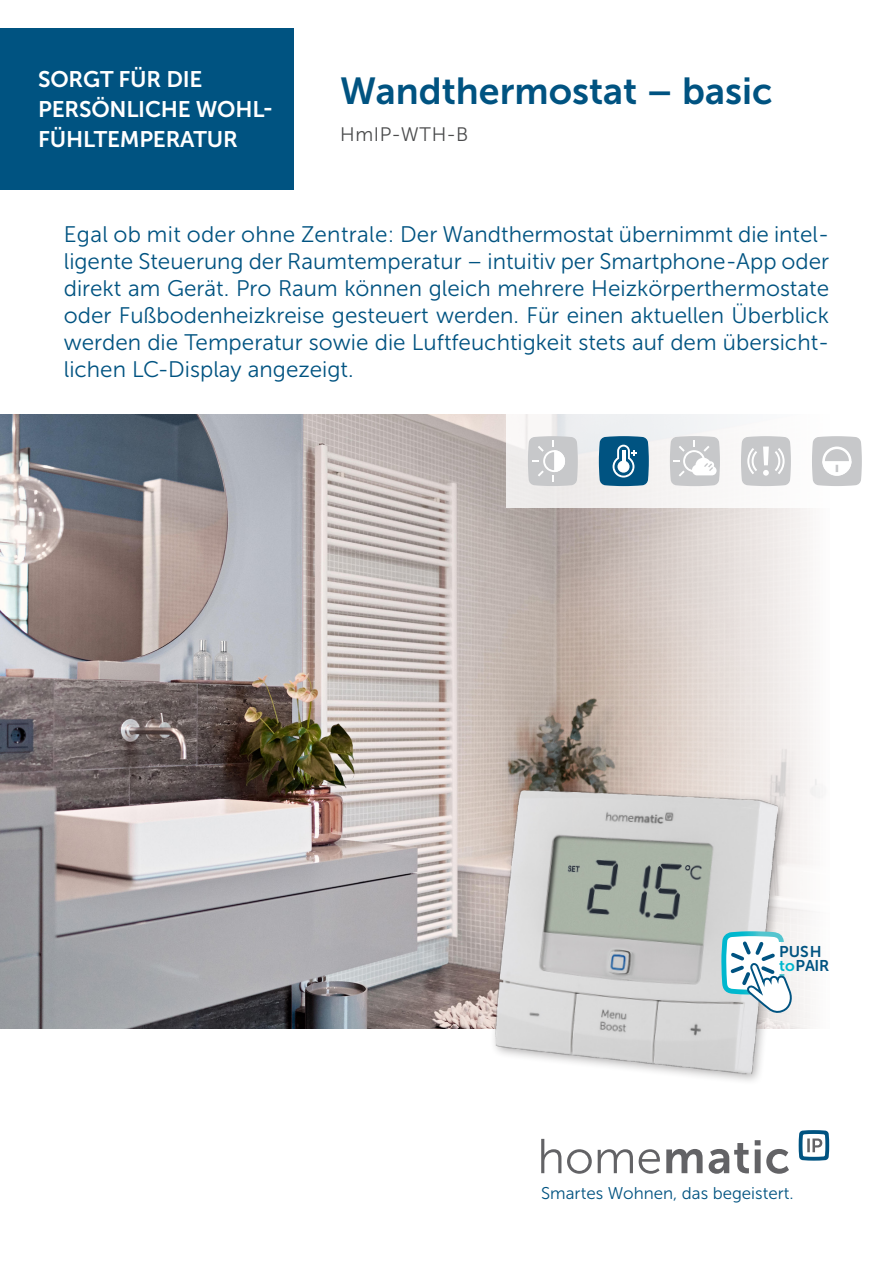
<style>
.page{position:relative;width:893px;height:1263px;background:#fff}
.page>*{position:absolute;margin:0;border:0;box-sizing:border-box;transform-origin:0 0}
.Headline{font:37.5px "Museo Sans 700";color:#005381}
.Fließtext_Deckblatt{font:22.5px/27px "Museo Sans 300";color:#005381;text-align:justify}
.Kastentext{font:22.5px/30px "Museo Sans 700";letter-spacing:-.01em;color:#fff}
.Subheadline{font:19.5px "Museo Sans 300";letter-spacing:.03em;color:#4b4c4d}
.t1{font:16.95px "Museo Sans 300";color:#005381}
.t2{font:15.6px/14.5px "Museo Sans 700";color:#005381}
.s1{color:#00b7ce}
</style>
<div class="page">
<img style="left:0;top:414px;width:823px;height:614px">
<div style="left:506px;top:402px;width:387px;height:105px;background:linear-gradient(to bottom,#f9fafb,#f5f3f3)"></div>
<img style="left:487px;top:781px;width:300px;height:300px">
<svg style="left:541px;top:1139px;width:248px;height:35px"></svg>
<svg style="left:799px;top:1130px;width:30px;height:31px"></svg>
<svg style="left:528px;top:436px;width:50px;height:50px;background:#d0d0d2"></svg>
<svg style="left:599px;top:436px;width:50px;height:50px;background:#2d7197"></svg>
<svg style="left:741px;top:436px;width:50px;height:50px;background:#d0d1d2"></svg>
<svg style="left:670px;top:436px;width:50px;height:50px"></svg>
<svg style="left:812px;top:436px;width:50px;height:50px"></svg>
<div style="left:0;top:28px;width:294px;height:162px;background:#005381"></div>
<svg style="left:721px;top:931px;width:72px;height:110px"></svg>
<p class="Kastentext" style="left:38px;top:64px;width:166px">SORGT FÜR DIE</p>
<p class="Kastentext" style="left:38px;top:94px;width:237px">PERSÖNLICHE WOHL-<br>FÜHLTEMPERATUR</p>
<p class="Headline" style="left:340px;top:70px;width:434px">Wandthermostat – basic</p>
<p class="Subheadline" style="left:340px;top:123px;width:130px">HmIP-WTH-B</p>
<p class="Fließtext_Deckblatt" style="left:64px;top:221px;width:767px">Egal ob mit oder ohne Zentrale: Der Wandthermostat übernimmt die intel&shy;ligente Steuerung der Raumtemperatur – intuitiv per Smartphone-App oder direkt am Gerät. Pro Raum können gleich mehrere Heizkörperthermostate oder Fußbodenheizkreise gesteuert werden. Für einen aktuellen Überblick werden die Temperatur sowie die Luftfeuchtigkeit stets auf dem übersicht&shy;lichen LC-Display angezeigt.</p>
<p class="t2" style="left:779px;top:944px;width:52px">PUSH <span class="s1">to</span>PAIR</p>
<p class="t1" style="left:541px;top:1184px;width:254px">Smartes Wohnen, das begeistert.</p>
</div>
